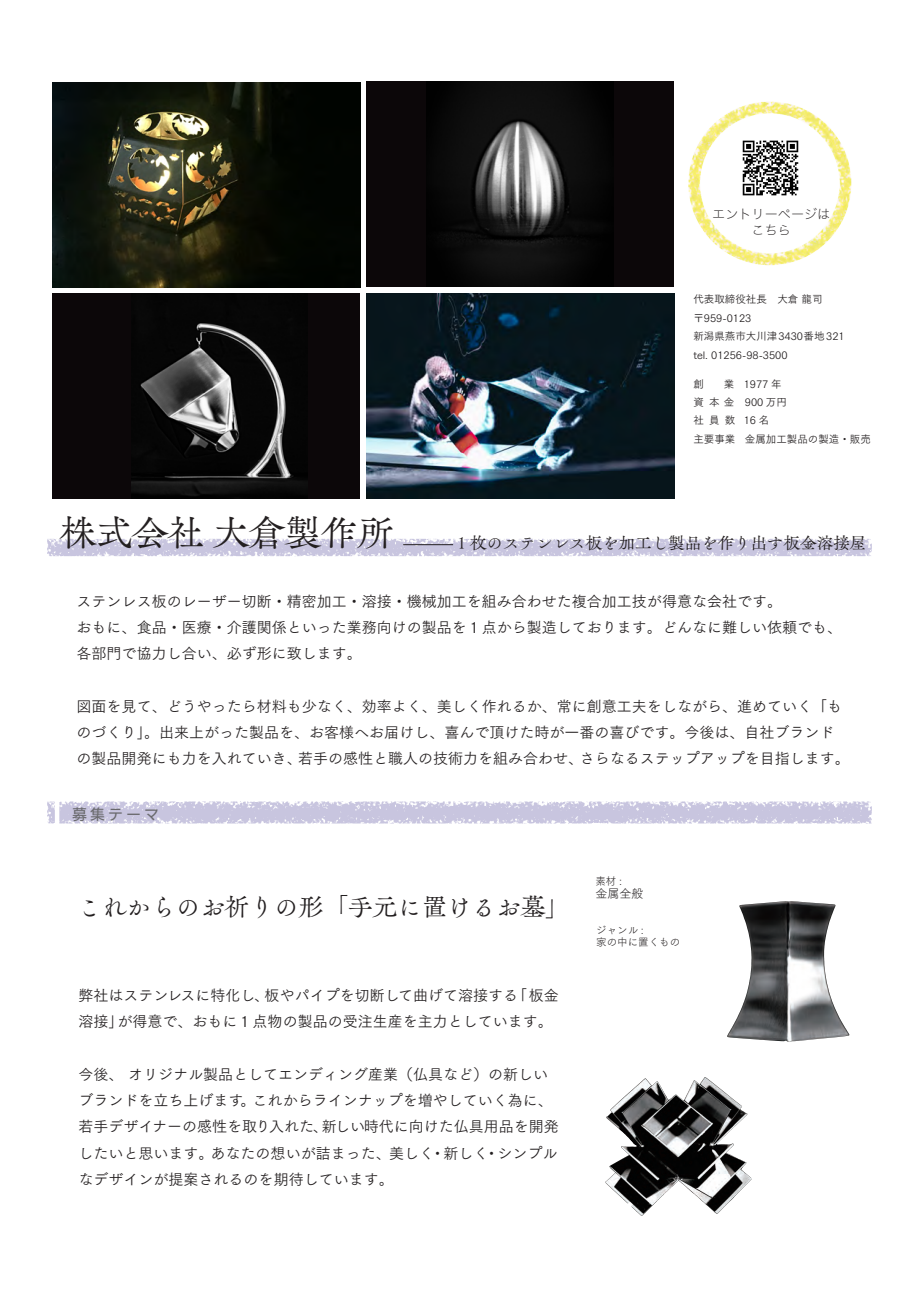
<style>
.page{position:relative;width:919px;height:1289px;background:#fff}
.page>*{position:absolute;margin:0;border:0;box-sizing:border-box;transform-origin:0 0}
.t1{font:36px "Tsuku A Vintage Min L Pro R";color:#231f20}
.t2{font:24.6px "Tsuku A Vintage Min L Pro R";color:#231f20}
.t3{font:16.5px "Tsuku A Vintage Min L Pro R";color:#231f20}
.t4{font:15px/26.2px "Tsuku Go Pr 5 R";color:#231f20}
.t5{font:15px "UD Kakugo Small Pr 6 M";letter-spacing:.2em;color:#69696c}
.t6{font:13.05px/15.8px "Hiragino Sans W1";color:#231f20;text-align:center}
.t7{font:12px "Tsuku Go Pr 5 L";color:#231f20}
.t8{font:10.5px/18.3px "Tsuku Go Pr 5 R";color:#231f20}
.t9{font:10.5px/12px "Tsuku Go Pr 5 L";color:#231f20}
</style>
<div class="page">
<img style="left:47px;top:485px;width:825px;height:71px">
<hr style="left:403px;top:544px;width:50px;height:1px;background:#231f20">
<img style="left:47px;top:801px;width:825px;height:23px">
<hr style="left:55px;top:792px;width:4px;height:41px;background:#fff">
<img style="left:366px;top:293px;width:308px;height:205px">
<div style="left:366px;top:82px;width:308px;height:205px;background:#0c0709"></div>
<img style="left:427px;top:82px;width:186px;height:205px">
<div style="left:52px;top:293px;width:307px;height:205px;background:#0c0709"></div>
<img style="left:132px;top:322px;width:175px;height:176px">
<img style="left:53px;top:82px;width:307px;height:205px">
<img style="left:634px;top:81px;width:218px;height:238px">
<img style="left:605px;top:1077px;width:146px;height:138px">
<img style="left:727px;top:901px;width:123px;height:141px">
<p class="t6" style="left:712px;top:205px;width:120px">エントリーページはこちら</p>
<h1 class="t1" style="left:60px;top:512px;width:335px">株式会社 大倉製作所</h1>
<p class="t8" style="left:693px;top:289px;width:153px">代表取締役社長　大倉 龍司〒959-0123<br>新潟県燕市大川津3430番地 321 tel. 01256-98-3500</p>
<p class="t8" style="left:693px;top:373px;width:12px">創</p>
<p class="t8" style="left:693px;top:373px;width:179px;text-indent:30px">業 1977 年<br>資本金 900 万円<br>社員数 16名<br>主要事業 金属加工製品の製造・販売</p>
<p class="t3" style="left:453px;top:534px;width:414px">１枚のステンレス板を加工し製品を作り出す板金溶接屋</p>
<p class="t4" style="left:77px;top:586px;width:766px">ステンレス板のレーザー切断・精密加工・溶接・機械加工を組み合わせた複合加工技が得意な会社です。<br>おもに、食品・医療・介護関係といった業務向けの製品を１点から製造しております。どんなに難しい依頼でも、各部門で協力し合い、必ず形に致します。</p>
<p class="t4" style="left:77px;top:691px;width:774px">図面を見て、どうやったら材料も少なく、効率よく、美しく作れるか、常に創意工夫をしながら、進めていく「ものづくり」。出来上がった製品を、お客様へお届けし、喜んで頂けた時が一番の喜びです。今後は、自社ブランドの製品開発にも力を入れていき、若手の感性と職人の技術力を組み合わせ、さらなるステップアップを目指します。</p>
<p class="t5" style="left:72px;top:805px;width:88px">募集テーマ</p>
<h2 class="t2" style="left:77px;top:892px;width:494px">これからのお祈りの形「手元に置けるお墓」</h2>
<p class="t4" style="left:78px;top:981px;width:482px">弊社はステンレスに特化し、板やパイプを切断して曲げて溶接する「板金溶接」が得意で、おもに１点物の製品の受注生産を主力としています。</p>
<p class="t4" style="left:78px;top:1059px;width:481px">今後、オリジナル製品としてエンディング産業（仏具など）の新しいブランドを立ち上げます。これからラインナップを増やしていく為に、若手デザイナーの感性を取り入れた、新しい時代に向けた仏具用品を開発したいと思います。あなたの想いが詰まった、美しく・新しく・シンプルなデザインが提案されるのを期待しています。</p>
<p class="t9" style="left:595px;top:874px;width:28px">素材 :</p>
<p class="t7" style="left:595px;top:883px;width:49px">金属全般</p>
<p class="t9" style="left:596px;top:922px;width:85px">ジャンル :<br>家の中に置くもの</p>
</div>
